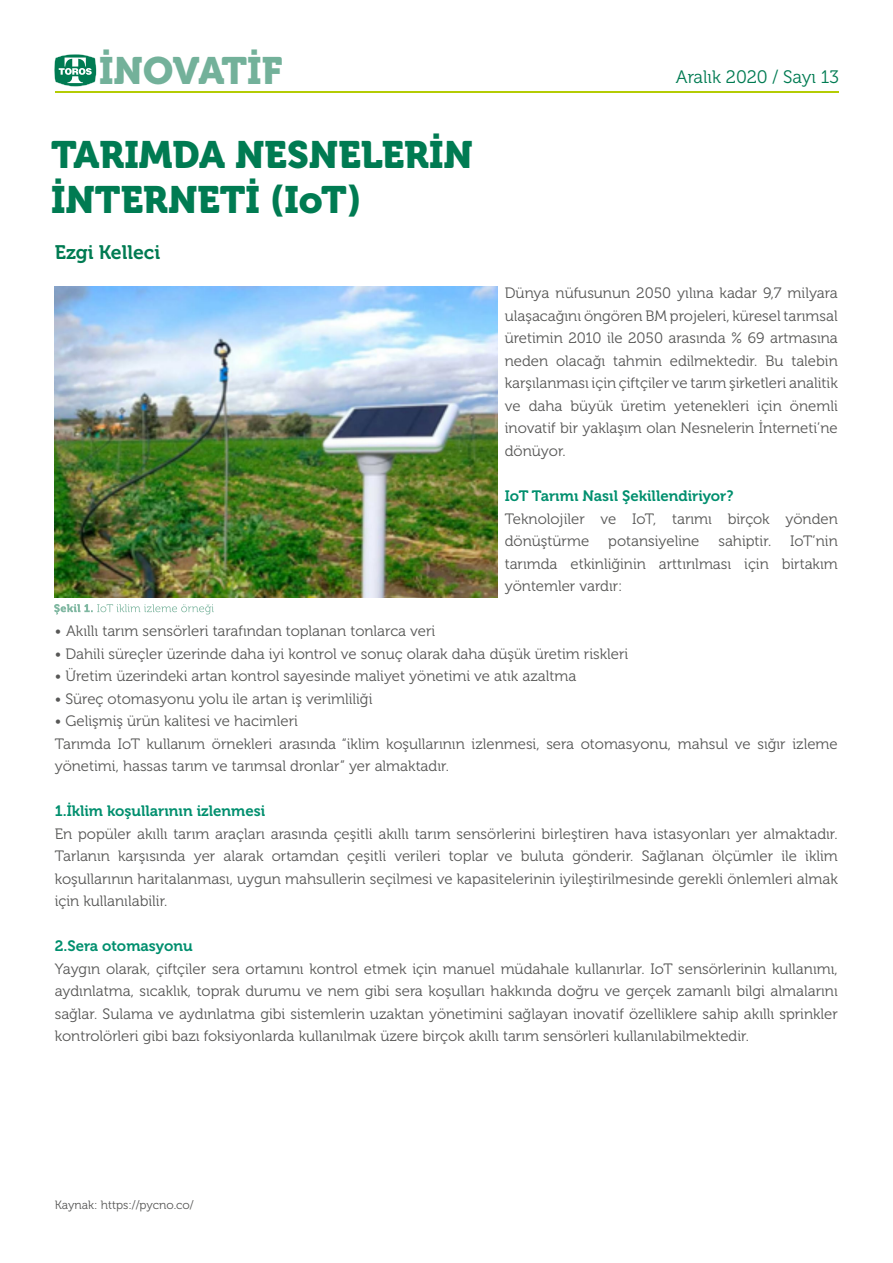
<style>
.page{position:relative;width:893px;height:1263px;background:#fff}
.page>*{position:absolute;margin:0;border:0;box-sizing:border-box;transform-origin:0 0}
.t1{font:37.95px/45px "Museo 900";color:#007b52}
.t2{font:37.95px "Museo 900";color:#73b19a}
.t3{font:19.5px "Museo 700";color:#007b52}
.t4{font:18px "Museo 300";color:#007b52}
.t5{font:15px/22.5px "Museo 300";color:#575756;text-align:justify}
.t6{font:15px "Museo 700";color:#008f6e}
.t7{font:12px "Museo 300";color:#575756}
</style>
<div class="page">
<svg style="left:54px;top:54px;width:43px;height:33px"></svg>
<hr style="left:55px;top:91px;width:783px;height:2px;background:#b4cc04">
<img style="left:54px;top:286px;width:443px;height:312px">
<svg style="left:54px;top:604px;width:160px;height:10px"></svg>
<h1 class="t2" style="left:99px;top:49px;width:185px">İNOVATİF</h1>
<h1 class="t1" style="left:51px;top:133px;width:423px">TARIMDA NESNELERİN<br>İNTERNETİ (IoT)</h1>
<h2 class="t3" style="left:55px;top:242px;width:107px">Ezgi Kelleci</h2>
<p class="t4" style="left:676px;top:67px;width:165px">Aralık 2020 / Sayı 13</p>
<p class="t5" style="left:505px;top:282px;width:335px">Dünya nüfusunun 2050 yılına kadar 9,7 milyara ulaşacağını öngören BM projeleri, küresel tarımsal üretimin 2010 ile 2050 arasında % 69 artmasına neden olacağı tahmin edilmektedir. Bu talebin karşılanması için çiftçiler ve tarım şirketleri analitik ve daha büyük üretim yetenekleri için önemli inovatif bir yaklaşım olan Nesnelerin İnterneti’ne dönüyor.</p>
<p class="t6" style="left:505px;top:487px;width:230px">IoT Tarımı Nasıl Şekillendiriyor?</p>
<p class="t5" style="left:505px;top:507px;width:335px">Teknolojiler ve IoT, tarımı birçok yönden dönüştürme</p>
<p class="t5" style="left:505px;top:530px;width:334px;text-indent:285px">IoT’nin tarımda etkinliğinin arttırılması için birtakım yöntemler vardır:</p>
<p class="t5" style="left:608px;top:530px;width:93px">potansiyeline</p>
<p class="t5" style="left:718px;top:530px;width:54px">sahiptir.</p>
<p class="t5" style="left:55px;top:620px;width:382px">• Akıllı tarım sensörleri tarafından toplanan tonlarca veri</p>
<p class="t5" style="left:55px;top:642px;width:575px">• Dahili süreçler üzerinde daha iyi kontrol ve sonuç olarak daha düşük üretim riskleri</p>
<p class="t5" style="left:55px;top:665px;width:523px">• Üretim üzerindeki artan kontrol sayesinde maliyet yönetimi ve atık azaltma</p>
<p class="t5" style="left:55px;top:687px;width:319px">• Süreç otomasyonu yolu ile artan iş verimliliği</p>
<p class="t5" style="left:55px;top:710px;width:784px;text-align:left">• Gelişmiş ürün kalitesi ve hacimleri<br>Tarımda IoT kullanım örnekleri arasında “iklim koşullarının izlenmesi, sera otomasyonu, mahsul ve sığır izleme yönetimi, hassas tarım ve tarımsal dronlar” yer almaktadır.</p>
<p class="t6" style="left:55px;top:802px;width:212px">1.İklim koşullarının izlenmesi</p>
<p class="t5" style="left:55px;top:822px;width:785px">En popüler akıllı tarım araçları arasında çeşitli akıllı tarım sensörlerini birleştiren hava istasyonları yer almaktadır.<br>Tarlanın karşısında yer alarak ortamdan çeşitli verileri toplar ve buluta gönderir. Sağlanan ölçümler ile iklim koşullarının haritalanması, uygun mahsullerin seçilmesi ve kapasitelerinin iyileştirilmesinde gerekli önlemleri almak için kullanılabilir.</p>
<p class="t6" style="left:55px;top:937px;width:139px">2.Sera otomasyonu</p>
<p class="t5" style="left:55px;top:957px;width:785px">Yaygın olarak, çiftçiler sera ortamını kontrol etmek için manuel müdahale kullanırlar. IoT sensörlerinin kullanımı, aydınlatma, sıcaklık, toprak durumu ve nem gibi sera koşulları hakkında doğru ve gerçek zamanlı bilgi almalarını sağlar. Sulama ve aydınlatma gibi sistemlerin uzaktan yönetimini sağlayan inovatif özelliklere sahip akıllı sprinkler kontrolörleri gibi bazı foksiyonlarda kullanılmak üzere birçok akıllı tarım sensörleri kullanılabilmektedir.</p>
<p class="t7" style="left:55px;top:1198px;width:140px">Kaynak: https://pycno.co/</p>
</div>
